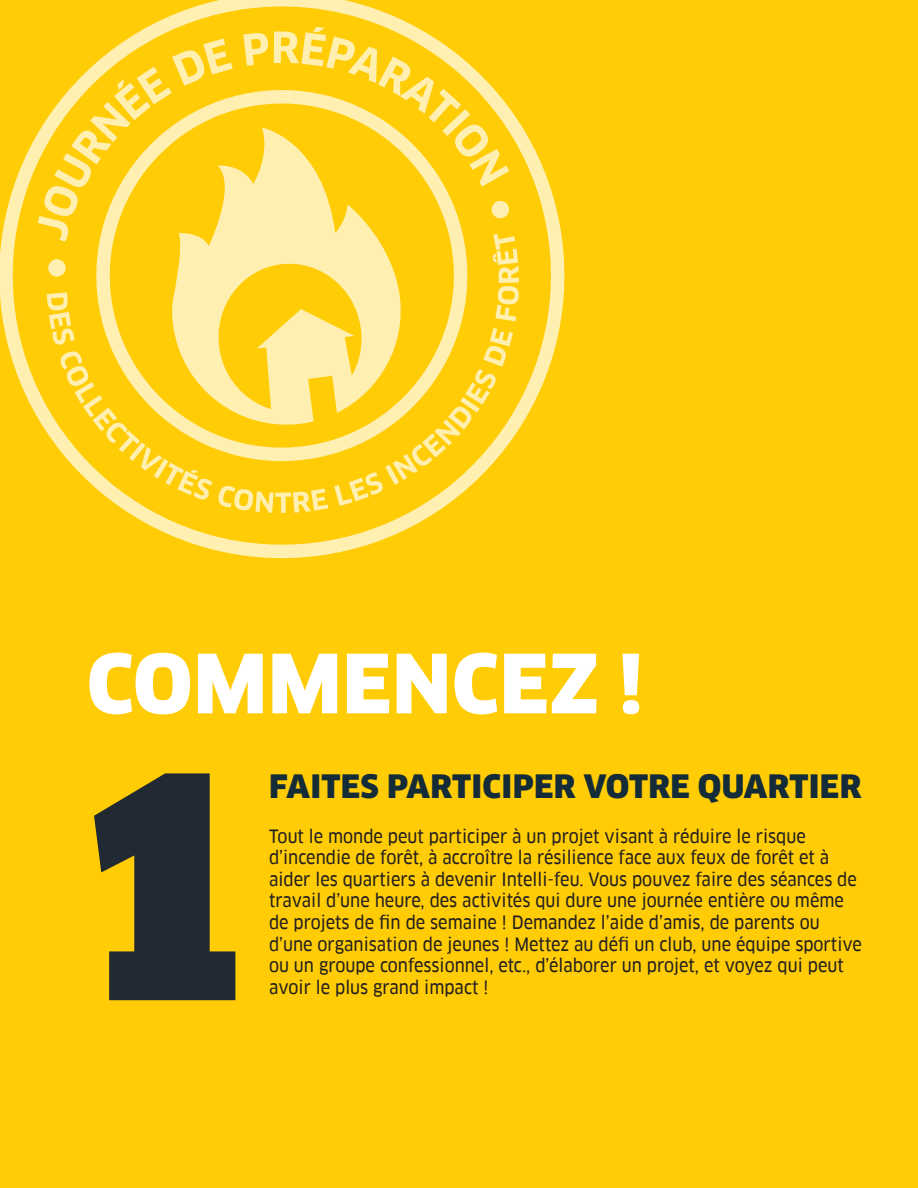
<style>
.page{position:relative;width:918px;height:1188px;background:#fff}
.page>*{position:absolute;margin:0;border:0;box-sizing:border-box;transform-origin:0 0}
.t1{font:900 79.5px "Clan Pro";letter-spacing:.01em;color:#fff}
.t2{font:900 31.5px "Clan Pro";letter-spacing:.01em;color:#142b38}
.t3{font:18px/21.6px "Clan Pro Narr News";color:#231f20}
</style>
<div class="page">
<div style="left:1px;top:1px;width:917px;height:1187px;background:#ffcc05"></div>
<svg style="left:94px;top:773px;width:141px;height:227px"></svg>
<svg style="left:0;top:0;width:582px;height:576px"></svg>
<svg style="left:85px;top:78px;width:394px;height:395px"></svg>
<svg style="left:38px;top:39px;width:195px;height:202px"></svg>
<svg style="left:243px;top:33px;width:25px;height:33px"></svg>
<svg style="left:274px;top:27px;width:235px;height:160px"></svg>
<svg style="left:47px;top:292px;width:27px;height:53px"></svg>
<svg style="left:60px;top:351px;width:152px;height:149px"></svg>
<svg style="left:218px;top:486px;width:110px;height:27px"></svg>
<svg style="left:334px;top:328px;width:179px;height:178px"></svg>
<svg style="left:493px;top:234px;width:26px;height:87px"></svg>
<svg style="left:48px;top:259px;width:18px;height:18px"></svg>
<svg style="left:491px;top:200px;width:19px;height:19px"></svg>
<p class="t1" style="left:87px;top:637px;width:558px">COMMENCEZ !</p>
<p class="t2" style="left:269px;top:768px;width:594px">FAITES PARTICIPER VOTRE QUARTIER</p>
<p class="t3" style="left:269px;top:825px;width:594px">Tout le monde peut participer à un projet visant à réduire le risque d’incendie de forêt, à accroître la résilience face aux feux de forêt et à aider les quartiers à devenir Intelli-feu. Vous pouvez faire des séances de travail d’une heure, des activités qui dure une journée entière ou même de projets de fin de semaine ! Demandez l’aide d’amis, de parents ou d’une organisation de jeunes ! Mettez au défi un club, une équipe sportive ou un groupe confessionnel, etc., d’élaborer un projet, et voyez qui peut avoir le plus grand impact !</p>
</div>
